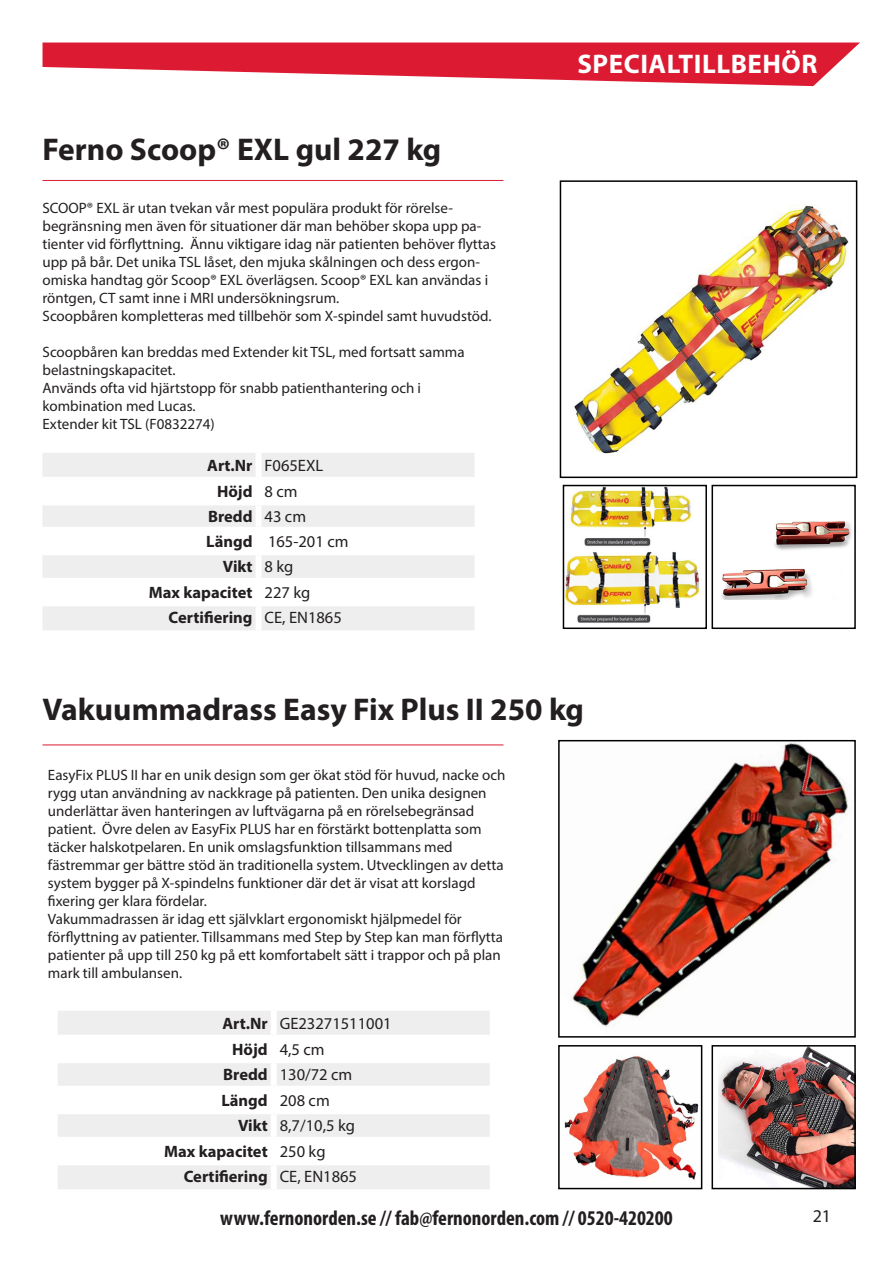
<style>
.page{position:relative;width:893px;height:1263px;background:#fff}
.page>*{position:absolute;margin:0;border:0;box-sizing:border-box;transform-origin:0 0}
.t1{font:700 31.5px "Myriad Pro";color:#231f20}
.t2{font:700 27px "Myriad Pro";letter-spacing:.02em;color:#fff}
.t3{font:700 condensed 21px "Myriad Pro";color:#231f20}
.t4{font:18px "Myriad Pro";color:#231f20}
.t5{font:700 16.5px "Myriad Pro";color:#231f20}
.t6{font:16.5px "Myriad Pro";color:#231f20}
.t7{font:15px/18px "Myriad Pro";color:#231f20}
</style>
<div class="page">
<svg style="left:43px;top:43px;width:817px;height:43px"></svg>
<hr style="left:43px;top:180px;width:460px;height:1px;background:#dc1a32">
<img style="left:574px;top:205px;width:275px;height:249px">
<div style="left:560px;top:180px;width:297px;height:298px;border:2px solid #000"></div>
<img style="left:566px;top:488px;width:134px;height:135px">
<div style="left:563px;top:485px;width:144px;height:144px;border:2px solid #000"></div>
<img style="left:721px;top:521px;width:131px;height:79px">
<div style="left:711px;top:485px;width:145px;height:144px;border:2px solid #000"></div>
<hr style="left:43px;top:744px;width:460px;height:1px;background:#dc1a32">
<img style="left:564px;top:1055px;width:135px;height:125px">
<div style="left:558px;top:1045px;width:144px;height:144px;border:2px solid #000"></div>
<img style="left:718px;top:1048px;width:135px;height:138px">
<div style="left:711px;top:1045px;width:145px;height:144px;border:2px solid #000"></div>
<svg style="left:43px;top:453px;width:431px;height:177px;fill:#eeeeef"></svg>
<div style="left:256px;top:453px;width:6px;height:24px;background:#fff"></div>
<div style="left:256px;top:480px;width:6px;height:22px;background:#fff"></div>
<div style="left:256px;top:505px;width:6px;height:22px;background:#fff"></div>
<div style="left:256px;top:530px;width:6px;height:22px;background:#fff"></div>
<div style="left:256px;top:555px;width:6px;height:23px;background:#fff"></div>
<div style="left:256px;top:581px;width:6px;height:22px;background:#fff"></div>
<div style="left:256px;top:606px;width:6px;height:24px;background:#fff"></div>
<hr style="left:43px;top:477px;width:216px;height:3px;background:#fff">
<hr style="left:259px;top:477px;width:216px;height:3px;background:#fff">
<hr style="left:43px;top:502px;width:216px;height:3px;background:#fff">
<hr style="left:259px;top:502px;width:216px;height:3px;background:#fff">
<hr style="left:43px;top:527px;width:216px;height:3px;background:#fff">
<hr style="left:259px;top:527px;width:216px;height:3px;background:#fff">
<hr style="left:43px;top:552px;width:216px;height:3px;background:#fff">
<hr style="left:259px;top:552px;width:216px;height:3px;background:#fff">
<hr style="left:43px;top:578px;width:216px;height:3px;background:#fff">
<hr style="left:259px;top:578px;width:216px;height:3px;background:#fff">
<hr style="left:43px;top:603px;width:216px;height:3px;background:#fff">
<hr style="left:259px;top:603px;width:216px;height:3px;background:#fff">
<img style="left:571px;top:743px;width:279px;height:284px">
<div style="left:558px;top:740px;width:298px;height:297px;border:2px solid #000"></div>
<svg style="left:58px;top:1011px;width:432px;height:178px;fill:#eeeeef"></svg>
<div style="left:271px;top:1011px;width:6px;height:24px;background:#fff"></div>
<div style="left:271px;top:1038px;width:6px;height:22px;background:#fff"></div>
<div style="left:271px;top:1063px;width:6px;height:23px;background:#fff"></div>
<div style="left:271px;top:1089px;width:6px;height:22px;background:#fff"></div>
<div style="left:271px;top:1114px;width:6px;height:23px;background:#fff"></div>
<div style="left:271px;top:1140px;width:6px;height:22px;background:#fff"></div>
<div style="left:271px;top:1165px;width:6px;height:24px;background:#fff"></div>
<hr style="left:58px;top:1035px;width:216px;height:3px;background:#fff">
<hr style="left:274px;top:1035px;width:216px;height:3px;background:#fff">
<hr style="left:58px;top:1060px;width:216px;height:3px;background:#fff">
<hr style="left:274px;top:1060px;width:216px;height:3px;background:#fff">
<hr style="left:58px;top:1086px;width:216px;height:3px;background:#fff">
<hr style="left:274px;top:1086px;width:216px;height:3px;background:#fff">
<hr style="left:58px;top:1111px;width:216px;height:3px;background:#fff">
<hr style="left:274px;top:1111px;width:216px;height:3px;background:#fff">
<hr style="left:58px;top:1137px;width:216px;height:3px;background:#fff">
<hr style="left:274px;top:1137px;width:216px;height:3px;background:#fff">
<hr style="left:58px;top:1162px;width:216px;height:3px;background:#fff">
<hr style="left:274px;top:1162px;width:216px;height:3px;background:#fff">
<p class="t1" style="left:43px;top:129px;width:400px">Ferno Scoop® EXL gul 227 kg</p>
<p class="t7" style="left:43px;top:199px;width:412px">SCOOP® EXL är utan tvekan vår mest populära produkt för rörelse-</p>
<p class="t7" style="left:43px;top:217px;width:455px">begränsning men även för situationer där man behöber skopa upp pa&shy;tienter vid förflyttning. Ännu viktigare idag när patienten behöver flyttas upp på bår. Det unika TSL låset, den mjuka skålningen och dess ergon&shy;omiska handtag gör Scoop® EXL överlägsen. Scoop® EXL kan användas i röntgen, CT samt inne i MRI undersökningsrum.</p>
<p class="t7" style="left:43px;top:307px;width:450px">Scoopbåren kompletteras med tillbehör som X-spindel samt huvudstöd.</p>
<p class="t7" style="left:43px;top:343px;width:424px">Scoopbåren kan breddas med Extender kit TSL, med fortsatt samma belastningskapacitet.</p>
<p class="t7" style="left:43px;top:379px;width:380px">Används ofta vid hjärtstopp för snabb patienthantering och i</p>
<p class="t7" style="left:43px;top:397px;width:155px">kombination med Lucas.</p>
<p class="t7" style="left:43px;top:415px;width:174px">Extender kit TSL (F0832274)</p>
<p class="t5" style="left:207px;top:455px;width:47px">Art.Nr</p>
<p class="t6" style="left:265px;top:456px;width:60px">F065EXL</p>
<p class="t5" style="left:217px;top:480px;width:37px">Höjd</p>
<p class="t6" style="left:265px;top:481px;width:35px">8 cm</p>
<p class="t5" style="left:208px;top:506px;width:46px">Bredd</p>
<p class="t6" style="left:265px;top:507px;width:43px">43 cm</p>
<p class="t5" style="left:206px;top:530px;width:48px">Längd</p>
<p class="t6" style="left:268px;top:531px;width:82px">165-201 cm</p>
<p class="t5" style="left:223px;top:556px;width:31px">Vikt</p>
<p class="t6" style="left:265px;top:556px;width:30px">8 kg</p>
<p class="t5" style="left:149px;top:581px;width:105px">Max kapacitet</p>
<p class="t6" style="left:265px;top:582px;width:47px">227 kg</p>
<p class="t5" style="left:169px;top:607px;width:85px">Certifiering</p>
<p class="t6" style="left:265px;top:607px;width:79px">CE, EN1865</p>
<p class="t2" style="left:577px;top:47px;width:242px">SPECIALTILLBEHÖR</p>
<p class="t1" style="left:43px;top:689px;width:543px">Vakuummadrass Easy Fix Plus II 250 kg</p>
<p class="t7" style="left:48px;top:766px;width:459px">EasyFix PLUS II har en unik design som ger ökat stöd för huvud, nacke och rygg utan användning av nackkrage på patienten. Den unika designen underlättar även hanteringen av luftvägarna på en rörelsebegränsad</p>
<p class="t7" style="left:48px;top:820px;width:435px">patient. Övre delen av EasyFix PLUS har en förstärkt bottenplatta som</p>
<p class="t7" style="left:48px;top:838px;width:406px">täcker halskotpelaren. En unik omslagsfunktion tillsammans med</p>
<p class="t7" style="left:48px;top:856px;width:457px">fästremmar ger bättre stöd än traditionella system. Utvecklingen av detta system bygger på X-spindelns funktioner där det är visat att korslagd</p>
<p class="t7" style="left:48px;top:892px;width:160px">fixering ger klara fördelar.</p>
<p class="t7" style="left:48px;top:910px;width:415px">Vakummadrassen är idag ett självklart ergonomiskt hjälpmedel för</p>
<p class="t7" style="left:48px;top:928px;width:457px">förflyttning av patienter. Tillsammans med Step by Step kan man förflytta patienter på upp till 250 kg på ett komfortabelt sätt i trappor och på plan mark till ambulansen.</p>
<p class="t5" style="left:222px;top:1013px;width:47px">Art.Nr</p>
<p class="t6" style="left:280px;top:1013px;width:113px">GE23271511001</p>
<p class="t5" style="left:232px;top:1038px;width:37px">Höjd</p>
<p class="t6" style="left:280px;top:1039px;width:46px">4,5 cm</p>
<p class="t5" style="left:223px;top:1064px;width:46px">Bredd</p>
<p class="t6" style="left:280px;top:1064px;width:74px">130/72 cm</p>
<p class="t5" style="left:221px;top:1089px;width:48px">Längd</p>
<p class="t6" style="left:280px;top:1090px;width:52px">208 cm</p>
<p class="t5" style="left:238px;top:1115px;width:31px">Vikt</p>
<p class="t6" style="left:280px;top:1115px;width:77px">8,7/10,5 kg</p>
<p class="t5" style="left:164px;top:1140px;width:105px">Max kapacitet</p>
<p class="t6" style="left:280px;top:1141px;width:47px">250 kg</p>
<p class="t5" style="left:184px;top:1166px;width:85px">Certifiering</p>
<p class="t6" style="left:280px;top:1166px;width:79px">CE, EN1865</p>
<h3 class="t3" style="left:220px;top:1204px;width:454px">www.fernonorden.se // fab@fernonorden.com // 0520-420200</h3>
<p class="t4" style="left:813px;top:1205px;width:20px">21</p>
</div>
